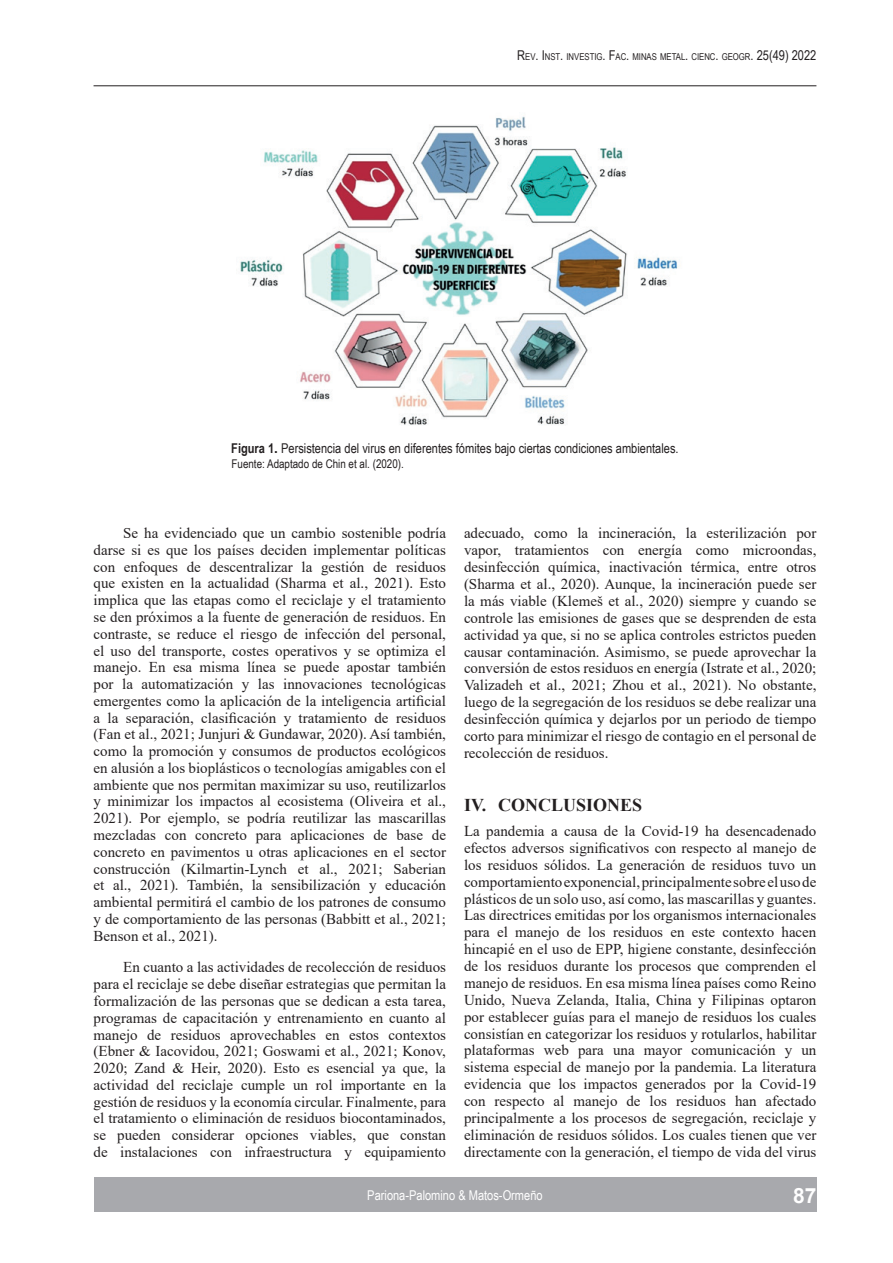
<style>
.page{position:relative;width:893px;height:1263px;background:#fff}
.page>*{position:absolute;margin:0;border:0;box-sizing:border-box;transform-origin:0 0}
.t1{font:700 21px "Arial";color:#fff}
.t2{font:700 18px "Times New Roman";color:#231f20}
.t3{font:15px/16.8px "Times New Roman";color:#231f20;text-align:justify}
.t4{font:13.5px "Arial Narrow";color:#231f20}
.t5{font:13.5px "Arial Narrow";color:#fff}
.t6{font:12px "Arial Narrow";color:#231f20}
.t7{font:9.45px "Arial Narrow";color:#231f20}
.s1{font-size:13.5px}
.s2{font-weight:700}
.s3{font-family:"Arial";font-weight:700}
</style>
<div class="page">
<div style="left:94px;top:1178px;width:722px;height:34px;background:#a8a9ad"></div>
<hr style="left:94px;top:85px;width:722px;height:1px;background:#231f20">
<img style="left:240px;top:116px;width:438px;height:309px">
<p class="t7" style="left:517px;top:50px;width:301px"><span class="s1">R</span>EV<span class="s1">. I</span>NST<span class="s1">.</span> INVESTIG<span class="s1">. F</span>AC<span class="s1">.</span> MINAS METAL<span class="s1">.</span> CIENC<span class="s1">.</span> GEOGR<span class="s1">. 25(49) 2022</span></p>
<p class="t4" style="left:231px;top:438px;width:449px"><span class="s2">Figura 1</span><span class="s3">.</span> Persistencia del virus en diferentes fómites bajo ciertas condiciones ambientales.</p>
<p class="t6" style="left:232px;top:455px;width:174px">Fuente: Adaptado de Chin et al. (2020).</p>
<p class="t3" style="left:94px;top:524px;width:354px;text-indent:30px">Se ha evidenciado que un cambio sostenible podría darse si es que los países deciden implementar políticas con enfoques de descentralizar la gestión de residuos que existen en la actualidad (Sharma et al., 2021). Esto implica que las etapas como el reciclaje y el tratamiento se den próximos a la fuente de generación de residuos. En contraste, se reduce el riesgo de infección del personal, el uso del transporte, costes operativos y se optimiza el manejo. En esa misma línea se puede apostar también por la automatización y las innovaciones tecnológicas emergentes como la aplicación de la inteligencia artificial a la separación, clasificación y tratamiento de residuos (Fan et al., 2021; Junjuri &amp; Gundawar, 2020). Así también, como la promoción y consumos de productos ecológicos en alusión a los bioplásticos o tecnologías amigables con el ambiente que nos permitan maximizar su uso, reutilizarlos y minimizar los impactos al ecosistema (Oliveira et al., 2021). Por ejemplo, se podría reutilizar las mascarillas mezcladas con concreto para aplicaciones de base de concreto en pavimentos u otras aplicaciones en el sector construcción (Kilmartin-Lynch et al., 2021; Saberian et al., 2021). También, la sensibilización y educación ambiental permitirá el cambio de los patrones de consumo y de comportamiento de las personas (Babbitt et al., 2021; Benson et al., 2021).</p>
<p class="t3" style="left:94px;top:958px;width:354px;text-indent:30px">En cuanto a las actividades de recolección de residuos para el reciclaje se debe diseñar estrategias que permitan la formalización de las personas que se dedican a esta tarea, programas de capacitación y entrenamiento en cuanto al manejo de residuos aprovechables en estos contextos (Ebner &amp; Iacovidou, 2021; Goswami et al., 2021; Konov, 2020; Zand &amp; Heir, 2020). Esto es esencial ya que, la actividad del reciclaje cumple un rol importante en la gestión de residuos y la economía circular. Finalmente, para el tratamiento o eliminación de residuos biocontaminados, se pueden considerar opciones viables, que constan de instalaciones con infraestructura y equipamiento</p>
<p class="t3" style="left:464px;top:524px;width:354px">adecuado, como la incineración, la esterilización por vapor, tratamientos con energía como microondas, desinfección química, inactivación térmica, entre otros (Sharma et al., 2020). Aunque, la incineración puede ser la más viable (Klemeš et al., 2020) siempre y cuando se controle las emisiones de gases que se desprenden de esta actividad ya que, si no se aplica controles estrictos pueden causar contaminación. Asimismo, se puede aprovechar la conversión de estos residuos en energía (Istrate et al., 2020; Valizadeh et al., 2021; Zhou et al., 2021). No obstante, luego de la segregación de los residuos se debe realizar una desinfección química y dejarlos por un periodo de tiempo corto para minimizar el riesgo de contagio en el personal de recolección de residuos.</p>
<p class="t2" style="left:464px;top:792px;width:180px">IV. CONCLUSIONES</p>
<p class="t3" style="left:464px;top:822px;width:354px">La pandemia a causa de la Covid-19 ha desencadenado efectos adversos significativos con respecto al manejo de los residuos sólidos. La generación de residuos tuvo un comportamiento exponencial, principalmente sobre el uso de plásticos de un solo uso, así como, las mascarillas y guantes.<br>Las directrices emitidas por los organismos internacionales para el manejo de los residuos en este contexto hacen hincapié en el uso de EPP, higiene constante, desinfección de los residuos durante los procesos que comprenden el manejo de residuos. En esa misma línea países como Reino Unido, Nueva Zelanda, Italia, China y Filipinas optaron por establecer guías para el manejo de residuos los cuales consistían en categorizar los residuos y rotularlos, habilitar plataformas web para una mayor comunicación y un sistema especial de manejo por la pandemia. La literatura evidencia que los impactos generados por la Covid-19 con respecto al manejo de los residuos han afectado principalmente a los procesos de segregación, reciclaje y eliminación de residuos sólidos. Los cuales tienen que ver directamente con la generación, el tiempo de vida del virus</p>
<p class="t5" style="left:367px;top:1185px;width:177px">Pariona-Palomino &amp; Matos-Ormeño</p>
<h1 class="t1" style="left:793px;top:1180px;width:25px">87</h1>
</div>
